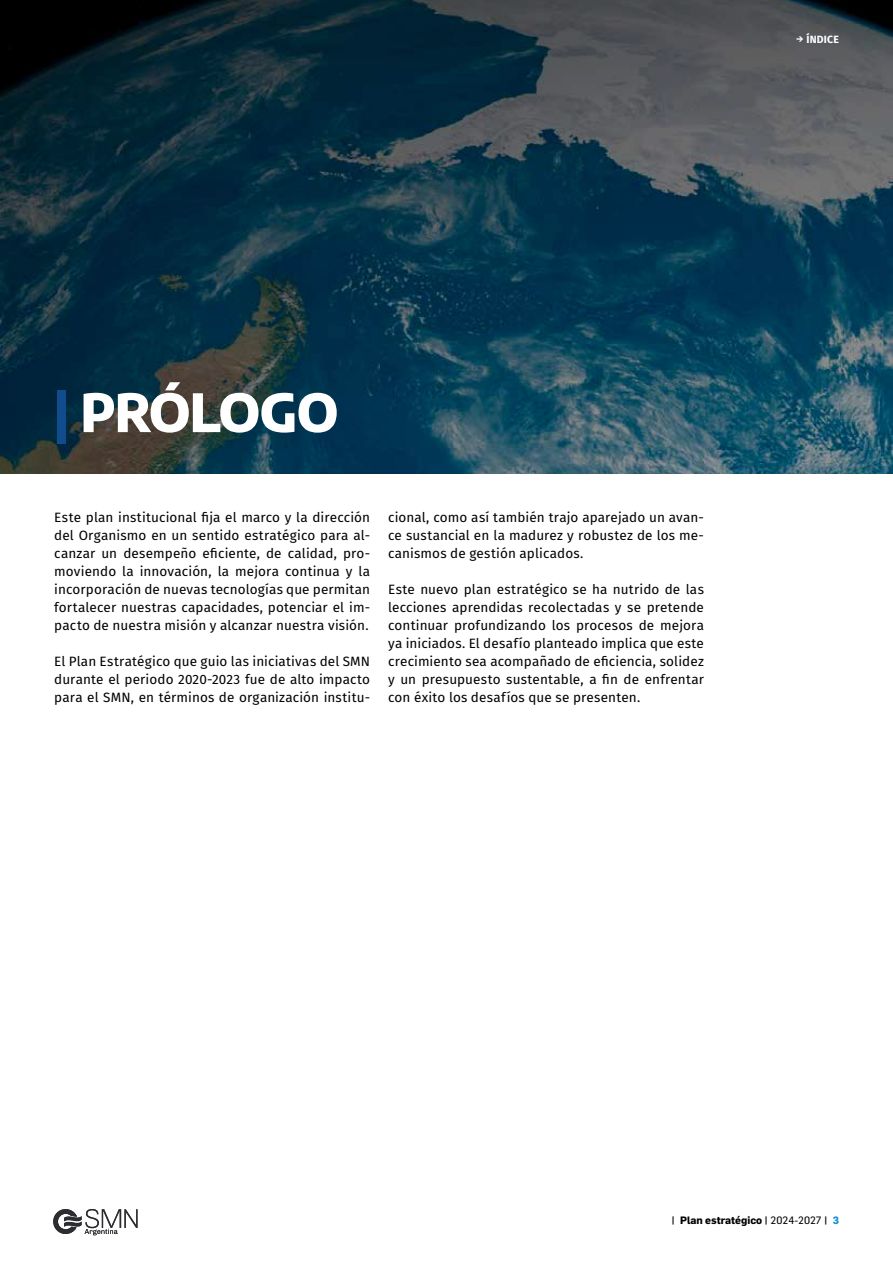
<style>
.page{position:relative;width:893px;height:1263px;background:#fff}
.page>*{position:absolute;margin:0;border:0;box-sizing:border-box;transform-origin:0 0}
.t1{font:800 52.5px "Encode Sans";letter-spacing:-.02em;color:#fff}
.t2{font:13.5px/18px "Fira Sans";letter-spacing:.01em;color:#000;text-align:justify}
.t3{font:700 10.5px "Flama";color:#000}
.t4{font:700 10.5px "Fira Sans";letter-spacing:.02em;color:#fff}
.s1{font-family:"Encode Sans"}
.s2{color:#114c8e}
.s3{font-weight:500}
.s4{font-weight:400}
.s5{color:#1191d0}
</style>
<div class="page">
<svg style="left:53px;top:1209px;width:84px;height:26px"></svg>
<svg style="left:0;top:0;width:893px;height:474px;background:#1b3c4c"></svg>
<p class="t4" style="left:796px;top:31px;width:44px"><span class="s1">→</span> ÍNDICE</p>
<h1 class="t1" style="left:54px;top:371px;width:286px"><span class="s2">|</span> PRÓLOGO</h1>
<p class="t2" style="left:54px;top:508px;width:317px">Este plan institucional fija el marco y la dirección del Organismo en un sentido estratégico para al&shy;canzar un desempeño eficiente, de calidad, pro&shy;moviendo la innovación, la mejora continua y la incorporación de nuevas tecnologías que permitan fortalecer nuestras capacidades, potenciar el im&shy;pacto de nuestra misión y alcanzar nuestra visión.</p>
<p class="t2" style="left:54px;top:652px;width:317px">El Plan Estratégico que guio las iniciativas del SMN durante el periodo 2020-2023 fue de alto impacto para el SMN, en términos de organización institu-</p>
<p class="t2" style="left:388px;top:508px;width:317px">cional, como así también trajo aparejado un avan&shy;ce sustancial en la madurez y robustez de los me&shy;canismos de gestión aplicados.</p>
<p class="t2" style="left:388px;top:580px;width:317px">Este nuevo plan estratégico se ha nutrido de las lecciones aprendidas recolectadas y se pretende continuar profundizando los procesos de mejora ya iniciados. El desafío planteado implica que este crecimiento sea acompañado de eficiencia, solidez y un presupuesto sustentable, a fin de enfrentar con éxito los desafíos que se presenten.</p>
<p class="t3" style="left:671px;top:1213px;width:169px"><span class="s3">|</span> Plan estratégico <span class="s3">|</span> <span class="s4">2024-2027</span> <span class="s3">|</span> <span class="s5">3</span></p>
</div>
